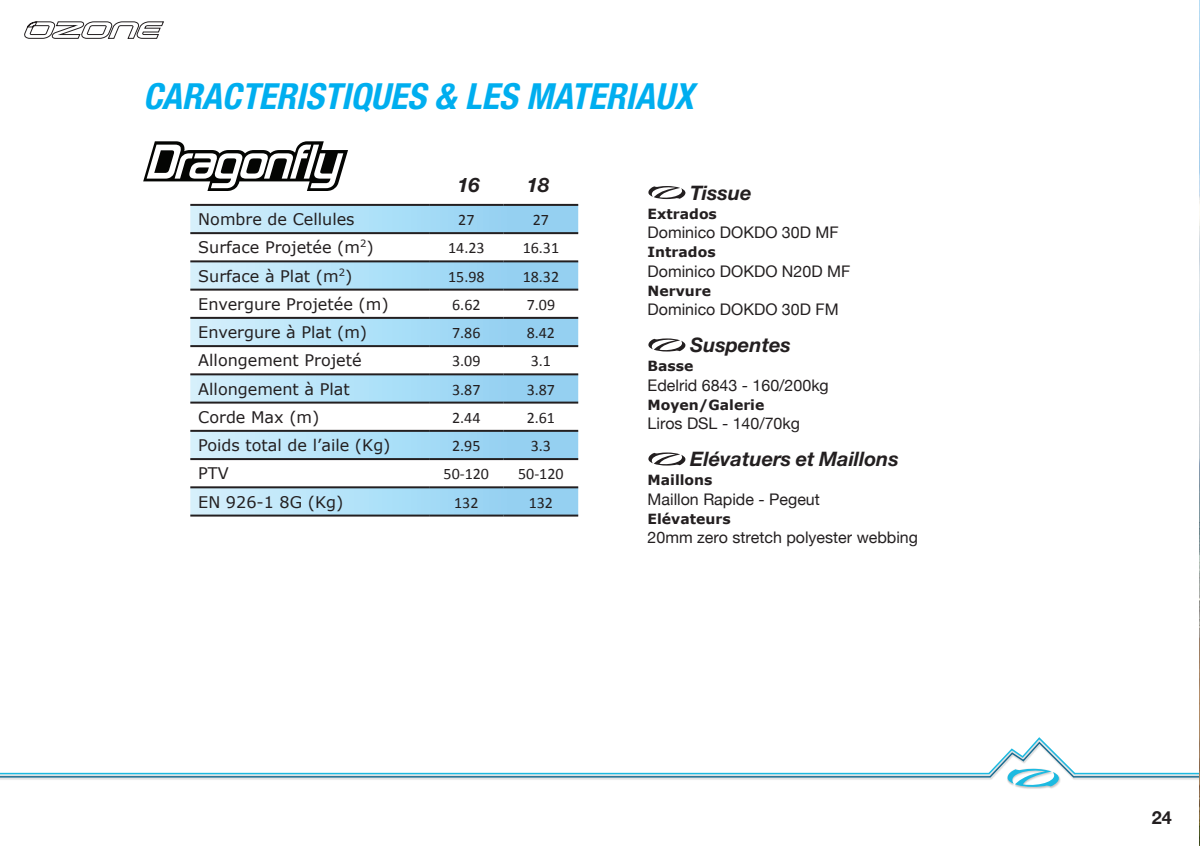
<style>
.page{position:relative;width:1200px;height:846px;background:#fff}
.page>*{position:absolute;margin:0;border:0;box-sizing:border-box;transform-origin:0 0}
.t1{font:italic 700 condensed 36px "Helvetica Neue LT Std";color:#00aeef}
.t2{font:italic 700 20px "Helvetica Neue LT Std";color:#231f20}
.t3{font:700 18px "Helvetica Neue";color:#231f20}
.t4{font:16px "Verdana";color:#231f20}
.t5{font:16px "Helvetica Neue";color:#231f20}
.t6{font:16px "Calibri";color:#231f20}
.t7{font:700 14px "Verdana";color:#231f20}
</style>
<div class="page">
<div style="left:0;top:738px;width:1199px;height:42px;background:#231f20;opacity:.2"></div>
<svg style="left:0;top:737px;width:1198px;height:3px"></svg>
<svg style="left:0;top:740px;width:1198px;height:37px"></svg>
<hr style="left:1198px;top:738px;width:1px;height:42px;background:#231f20;opacity:.2">
<div style="left:1006px;top:769px;width:54px;height:20px;background:#231f20;opacity:.15"></div>
<svg style="left:1006px;top:768px;width:57px;height:19px"></svg>
<svg style="left:190px;top:206px;width:388px;height:308px"></svg>
<hr style="left:190px;top:204px;width:239px;height:2px;background:#231f20">
<hr style="left:429px;top:204px;width:74px;height:2px;background:#231f20">
<hr style="left:503px;top:204px;width:75px;height:2px;background:#231f20">
<hr style="left:190px;top:232px;width:239px;height:2px;background:#231f20">
<hr style="left:429px;top:232px;width:74px;height:2px;background:#231f20">
<hr style="left:503px;top:232px;width:75px;height:2px;background:#231f20">
<hr style="left:190px;top:260px;width:239px;height:2px;background:#231f20">
<hr style="left:429px;top:260px;width:74px;height:2px;background:#231f20">
<hr style="left:503px;top:260px;width:75px;height:2px;background:#231f20">
<hr style="left:190px;top:289px;width:239px;height:2px;background:#231f20">
<hr style="left:429px;top:289px;width:74px;height:2px;background:#231f20">
<hr style="left:503px;top:289px;width:75px;height:2px;background:#231f20">
<hr style="left:190px;top:317px;width:239px;height:2px;background:#231f20">
<hr style="left:429px;top:317px;width:74px;height:2px;background:#231f20">
<hr style="left:503px;top:317px;width:75px;height:2px;background:#231f20">
<hr style="left:190px;top:345px;width:239px;height:2px;background:#231f20">
<hr style="left:429px;top:345px;width:74px;height:2px;background:#231f20">
<hr style="left:503px;top:345px;width:75px;height:2px;background:#231f20">
<hr style="left:190px;top:373px;width:239px;height:2px;background:#231f20">
<hr style="left:429px;top:373px;width:74px;height:2px;background:#231f20">
<hr style="left:503px;top:373px;width:75px;height:2px;background:#231f20">
<hr style="left:190px;top:401px;width:239px;height:2px;background:#231f20">
<hr style="left:429px;top:401px;width:74px;height:2px;background:#231f20">
<hr style="left:503px;top:401px;width:75px;height:2px;background:#231f20">
<hr style="left:190px;top:430px;width:239px;height:2px;background:#231f20">
<hr style="left:429px;top:430px;width:74px;height:2px;background:#231f20">
<hr style="left:503px;top:430px;width:75px;height:2px;background:#231f20">
<hr style="left:190px;top:458px;width:239px;height:2px;background:#231f20">
<hr style="left:429px;top:458px;width:74px;height:2px;background:#231f20">
<hr style="left:503px;top:458px;width:75px;height:2px;background:#231f20">
<hr style="left:190px;top:486px;width:239px;height:2px;background:#231f20">
<hr style="left:429px;top:486px;width:74px;height:2px;background:#231f20">
<hr style="left:503px;top:486px;width:75px;height:2px;background:#231f20">
<hr style="left:190px;top:514px;width:239px;height:2px;background:#231f20">
<hr style="left:429px;top:514px;width:74px;height:2px;background:#231f20">
<hr style="left:503px;top:514px;width:75px;height:2px;background:#231f20">
<svg style="left:24px;top:21px;width:140px;height:18px"></svg>
<svg style="left:648px;top:186px;width:38px;height:13px"></svg>
<svg style="left:648px;top:338px;width:38px;height:13px"></svg>
<svg style="left:648px;top:452px;width:38px;height:13px"></svg>
<img style="left:1199px;top:0;width:1px;height:846px">
<svg style="left:143px;top:141px;width:205px;height:50px"></svg>
<h1 class="t1" style="left:143px;top:75px;width:551px">CARACTERISTIQUES &amp; LES MATERIAUX</h1>
<p class="t2" style="left:457px;top:173px;width:24px">16</p>
<p class="t2" style="left:527px;top:173px;width:24px">18</p>
<p class="t4" style="left:198px;top:208px;width:158px">Nombre de Cellules</p>
<p class="t6" style="left:458px;top:210px;width:18px">27</p>
<p class="t6" style="left:532px;top:210px;width:18px">27</p>
<p class="t4" style="left:198px;top:236px;width:177px">Surface Projetée (m<sup>2</sup>)</p>
<p class="t6" style="left:448px;top:238px;width:38px">14.23</p>
<p class="t6" style="left:522px;top:238px;width:38px">16.31</p>
<p class="t4" style="left:198px;top:265px;width:155px">Surface à Plat (m<sup>2</sup>)</p>
<p class="t6" style="left:448px;top:266px;width:38px">15.98</p>
<p class="t6" style="left:522px;top:266px;width:38px">18.32</p>
<p class="t4" style="left:198px;top:293px;width:192px">Envergure Projetée (m)</p>
<p class="t6" style="left:452px;top:294px;width:30px">6.62</p>
<p class="t6" style="left:526px;top:294px;width:30px">7.09</p>
<p class="t4" style="left:198px;top:321px;width:170px">Envergure à Plat (m)</p>
<p class="t6" style="left:452px;top:322px;width:30px">7.86</p>
<p class="t6" style="left:526px;top:322px;width:30px">8.42</p>
<p class="t4" style="left:198px;top:349px;width:165px">Allongement Projeté</p>
<p class="t6" style="left:452px;top:351px;width:30px">3.09</p>
<p class="t6" style="left:530px;top:351px;width:22px">3.1</p>
<p class="t4" style="left:198px;top:378px;width:153px">Allongement à Plat</p>
<p class="t6" style="left:452px;top:379px;width:30px">3.87</p>
<p class="t6" style="left:526px;top:379px;width:30px">3.87</p>
<p class="t4" style="left:198px;top:406px;width:123px">Corde Max (m)</p>
<p class="t6" style="left:452px;top:407px;width:30px">2.44</p>
<p class="t6" style="left:526px;top:407px;width:30px">2.61</p>
<p class="t4" style="left:198px;top:434px;width:194px">Poids total de l’aile (Kg)</p>
<p class="t6" style="left:452px;top:435px;width:30px">2.95</p>
<p class="t6" style="left:530px;top:435px;width:22px">3.3</p>
<p class="t4" style="left:198px;top:462px;width:32px">PTV</p>
<p class="t6" style="left:443px;top:464px;width:47px">50-120</p>
<p class="t6" style="left:518px;top:464px;width:47px">50-120</p>
<p class="t4" style="left:198px;top:491px;width:147px">EN 926-1 8G (Kg)</p>
<p class="t6" style="left:454px;top:492px;width:26px">132</p>
<p class="t6" style="left:528px;top:492px;width:26px">132</p>
<p class="t2" style="left:690px;top:180px;width:63px">Tissue</p>
<p class="t7" style="left:647px;top:204px;width:71px">Extrados</p>
<p class="t5" style="left:647px;top:223px;width:192px">Dominico DOKDO 30D MF</p>
<p class="t7" style="left:647px;top:242px;width:70px">Intrados</p>
<p class="t5" style="left:647px;top:261px;width:204px">Dominico DOKDO N20D MF</p>
<p class="t7" style="left:647px;top:281px;width:65px">Nervure</p>
<p class="t5" style="left:647px;top:300px;width:192px">Dominico DOKDO 30D FM</p>
<p class="t2" style="left:690px;top:333px;width:102px">Suspentes</p>
<p class="t7" style="left:647px;top:356px;width:47px">Basse</p>
<p class="t5" style="left:647px;top:375px;width:183px">Edelrid 6843 - 160/200kg</p>
<p class="t7" style="left:647px;top:395px;width:118px">Moyen/Galerie</p>
<p class="t5" style="left:647px;top:414px;width:154px">Liros DSL - 140/70kg</p>
<p class="t2" style="left:690px;top:447px;width:210px">Elévatuers et Maillons</p>
<p class="t7" style="left:647px;top:470px;width:66px">Maillons</p>
<p class="t5" style="left:647px;top:489px;width:174px">Maillon Rapide - Pegeut</p>
<p class="t7" style="left:647px;top:509px;width:85px">Elévateurs</p>
<p class="t5" style="left:647px;top:528px;width:272px">20mm zero stretch polyester webbing</p>
<p class="t3" style="left:1151px;top:806px;width:22px">24</p>
</div>
